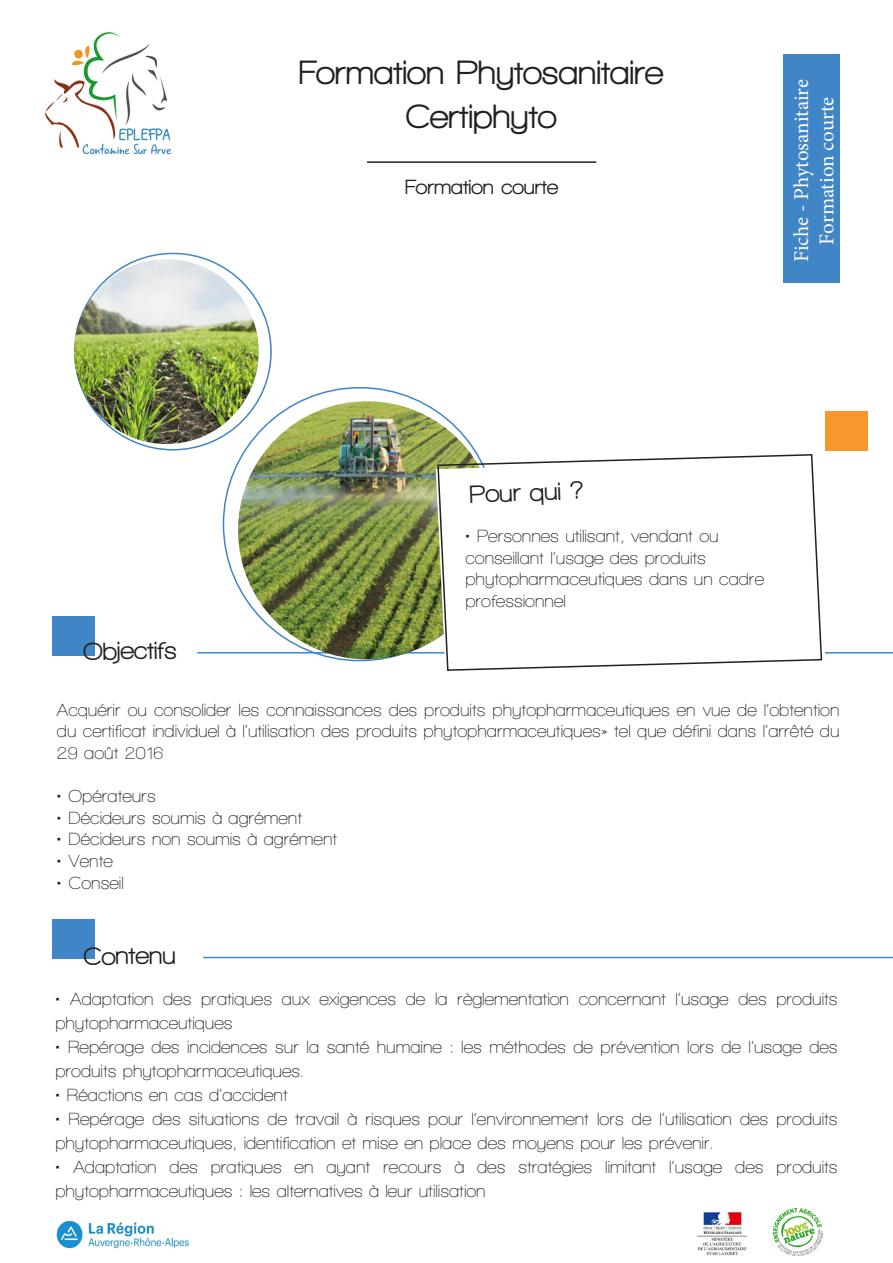
<style>
.page{position:relative;width:893px;height:1263px;background:#fff}
.page>*{position:absolute;margin:0;border:0;box-sizing:border-box;transform-origin:0 0}
.t1{font:800 34.5px "Walkway";color:#231f20}
.t2{font:800 25.5px "Walkway";color:#231f20}
.t3{font:21px "Minion Pro";letter-spacing:-.005em;color:#fff}
.t4{font:800 21px "Walkway";color:#231f20}
.t5{font:600 18px/21.6px "Walkway";color:#231f20}
</style>
<div class="page">
<hr style="left:197px;top:652px;width:696px;height:1px;background:#4085c6">
<img style="left:238px;top:401px;width:258px;height:258px;border-radius:129px">
<svg style="left:436px;top:453px;width:387px;height:218px"></svg>
<div style="left:53px;top:616px;width:42px;height:39px;background:#4085c6"></div>
<div style="left:784px;top:54px;width:56px;height:228px;background:#4085c6"></div>
<hr style="left:367px;top:161px;width:229px;height:2px;background:#231f20">
<img style="left:74px;top:259px;width:185px;height:185px;border-radius:92px">
<img style="left:57px;top:1220px;width:132px;height:29px">
<img style="left:697px;top:1212px;width:49px;height:44px">
<img style="left:774px;top:1208px;width:48px;height:48px">
<div style="left:53px;top:919px;width:42px;height:39px;background:#4085c6"></div>
<hr style="left:203px;top:957px;width:690px;height:1px;background:#4085c6">
<img style="left:45px;top:32px;width:127px;height:123px">
<div style="left:825px;top:411px;width:42px;height:39px;background:#f7972e"></div>
<p class="t2" style="left:83px;top:638px;width:95px;rotate:-1deg">Objectifs</p>
<p class="t1" style="left:299px;top:54px;width:366px">Formation Phytosanitaire</p>
<p class="t1" style="left:405px;top:97px;width:153px">Certiphyto</p>
<p class="t4" style="left:405px;top:176px;width:154px">Formation courte</p>
<p class="t3" style="left:787px;top:262px;width:184px;rotate:-90deg">Fiche - Phytosanitaire</p>
<p class="t3" style="left:813px;top:245px;width:149px;rotate:-90deg">Formation courte</p>
<p class="t2" style="left:469px;top:481px;width:115px;rotate:-2deg">Pour qui ?</p>
<p class="t5" style="left:465px;top:525px;width:300px">• Personnes utilisant, vendant ou conseillant l’usage des produits phytopharmaceutiques dans un cadre professionnel</p>
<p class="t5" style="left:57px;top:699px;width:784px;text-align:justify">Acquérir ou consolider les connaissances des produits phytopharmaceutiques en vue de l’obtention du certificat individuel à l’utilisation des produits phytopharmaceutiques» tel que défini dans l’arrêté du 29 août 2016</p>
<p class="t5" style="left:57px;top:785px;width:100px">• Opérateurs</p>
<p class="t5" style="left:57px;top:807px;width:247px">• Décideurs soumis à agrément</p>
<p class="t5" style="left:57px;top:828px;width:282px">• Décideurs non soumis à agrément</p>
<p class="t5" style="left:57px;top:850px;width:58px">• Vente</p>
<p class="t5" style="left:57px;top:871px;width:68px">• Conseil</p>
<p class="t2" style="left:83px;top:943px;width:94px;rotate:-1deg">Contenu</p>
<p class="t5" style="left:55px;top:987px;width:784px;line-height:24px">• Adaptation des pratiques aux exigences de la règlementation concernant l’usage des produits phytopharmaceutiques</p>
<p class="t5" style="left:55px;top:1035px;width:784px;line-height:24px">• Repérage des incidences sur la santé humaine : les méthodes de prévention lors de l’usage des produits phytopharmaceutiques.</p>
<p class="t5" style="left:55px;top:1084px;width:234px">• Réactions en cas d’accident</p>
<p class="t5" style="left:55px;top:1107px;width:784px;line-height:24px">• Repérage des situations de travail à risques pour l’environnement lors de l’utilisation des produits phytopharmaceutiques, identification et mise en place des moyens pour les prévenir.</p>
<p class="t5" style="left:55px;top:1155px;width:784px;line-height:24px">• Adaptation des pratiques en ayant recours à des stratégies limitant l’usage des produits phytopharmaceutiques : les alternatives à leur utilisation</p>
</div>
